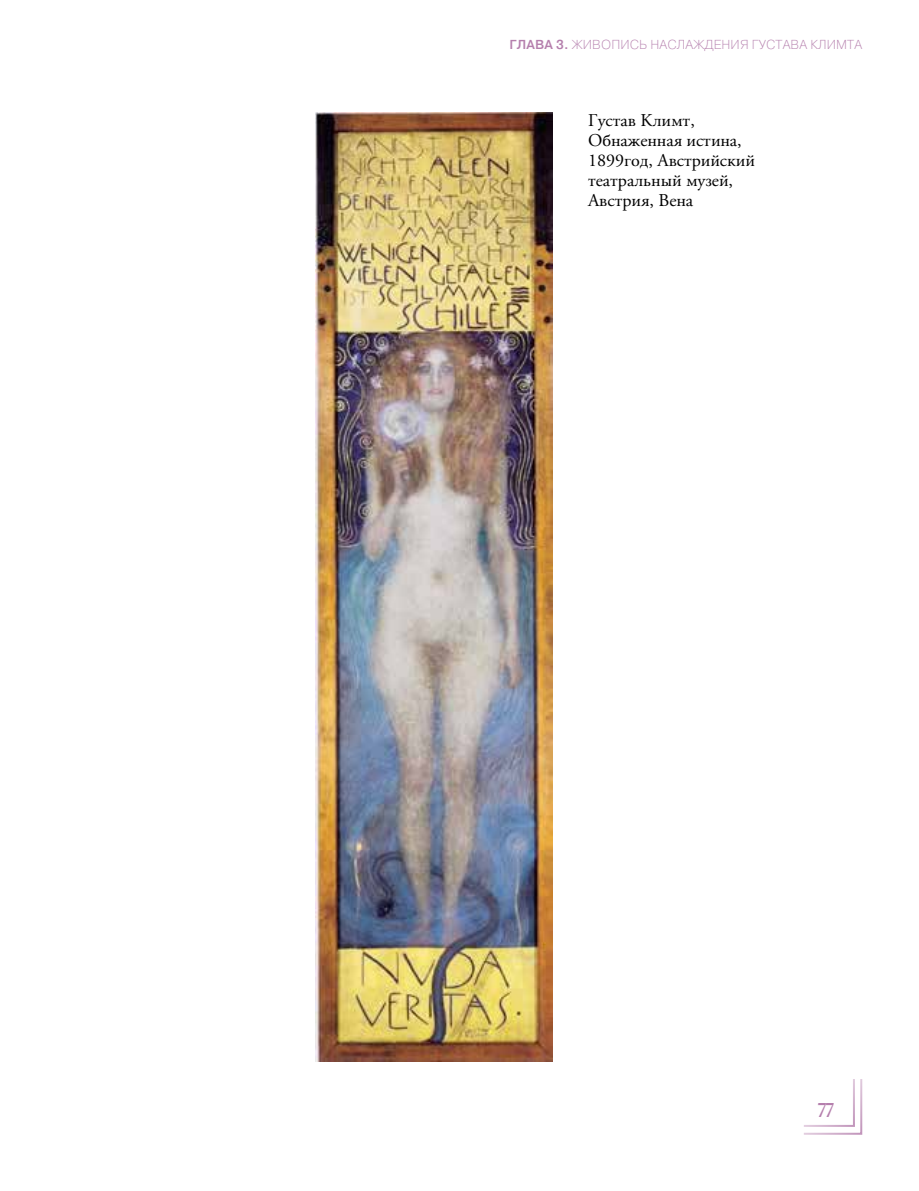
<style>
.page{position:relative;width:919px;height:1191px;background:#fff}
.page>*{position:absolute;margin:0;border:0;box-sizing:border-box;transform-origin:0 0}
.t1{font:24px "Greta Dis Nar Pro Reg";color:#b57fad}
.t2{font:18px/20px "APC Garamond";color:#000}
.t3{font:200 13px "Pragmatica";letter-spacing:.01em;color:#b57fad}
.s1{font-weight:500}
</style>
<div class="page">
<svg style="left:804px;top:1079px;width:59px;height:56px"></svg>
<img style="left:315px;top:113px;width:237px;height:948px">
<p class="t3" style="left:509px;top:36px;width:354px"><span class="s1">Глава 3.</span> Живопись наслаждения Густава Климта</p>
<p class="t2" style="left:588px;top:110px;width:168px">Густав Климт,<br>Обнаженная истина,<br>1899год, Австрийский театральный музей,<br>Австрия, Вена</p>
<h1 class="t1" style="left:818px;top:1095px;width:17px">77</h1>
</div>
